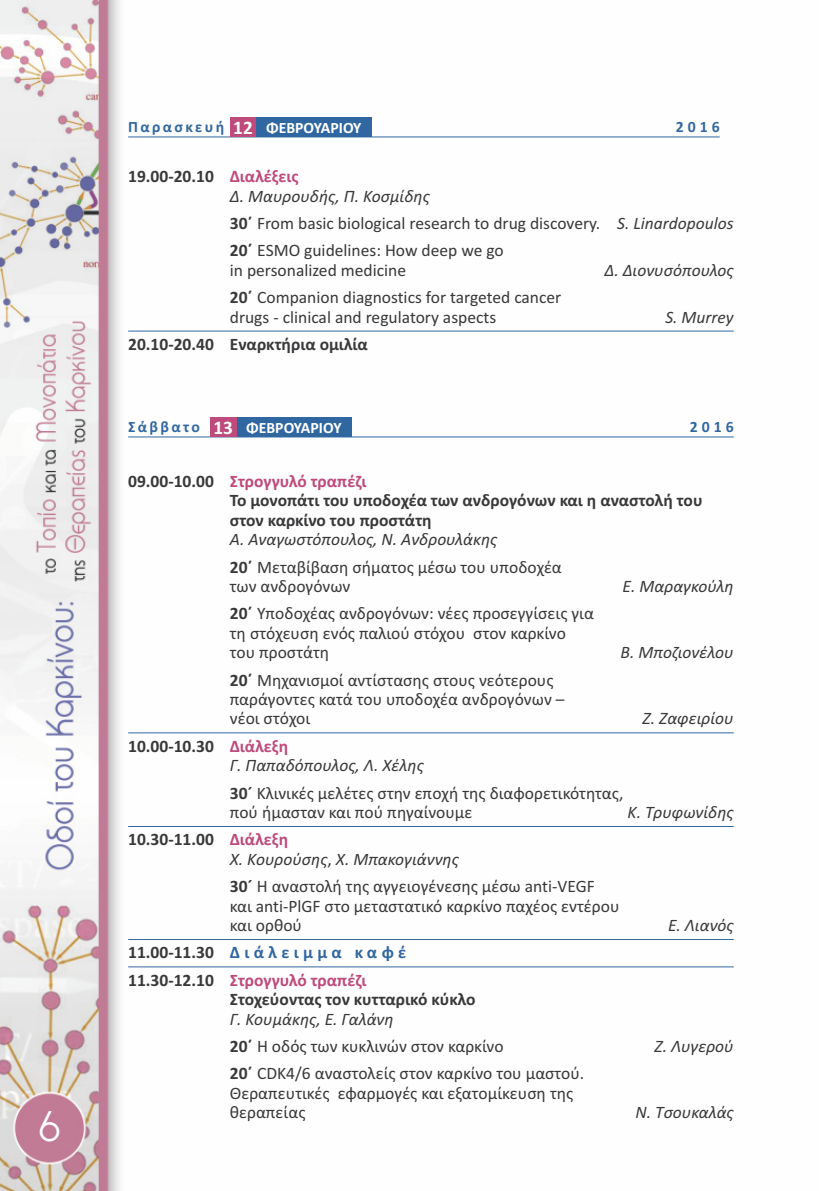
<style>
.page{position:relative;width:819px;height:1191px;background:#fff}
.page>*{position:absolute;margin:0;border:0;box-sizing:border-box;transform-origin:0 0}
.t1{font:42px "PF Universal";color:#fff}
.t2{font:17.5px/19.4px "Calibri";color:#39383a}
.t3{font:italic 17.5px/19.4px "Calibri";color:#39383a}
.t4{font:700 17.5px/19.4px "Calibri";color:#39383a}
.t5{font:700 15.75px "Calibri";color:#fff}
.t6{font:700 15.75px "Calibri";letter-spacing:.2em;color:#3167a0}
.t7{font:700 15.75px "Calibri";letter-spacing:.15em;color:#3167a0}
.s1{color:#3167a0}
.s2{font-size:19.25px}
.s3{font-weight:700;font-style:normal}
.s4{font-weight:700;font-style:normal;color:#be4b7b}
.s5{font-weight:700}
.s6{font-style:italic}
.s7{color:#be4b7b}
.s8{font-style:normal}
</style>
<div class="page">
<img style="left:0;top:0;width:734px;height:1191px">
<hr style="left:128px;top:331px;width:605px;height:1px;background:#3167a0">
<hr style="left:128px;top:436px;width:605px;height:1px;background:#3167a0">
<hr style="left:128px;top:732px;width:605px;height:1px;background:#3167a0">
<hr style="left:128px;top:826px;width:605px;height:1px;background:#3167a0">
<hr style="left:128px;top:939px;width:605px;height:1px;background:#3167a0">
<hr style="left:128px;top:966px;width:605px;height:1px;background:#3167a0">
<div style="left:236px;top:417px;width:115px;height:20px;background:#3167a0"></div>
<div style="left:210px;top:417px;width:26px;height:20px;background:#be4b7b"></div>
<hr style="left:128px;top:136px;width:591px;height:1px;background:#3167a0">
<div style="left:230px;top:117px;width:26px;height:20px;background:#be4b7b"></div>
<div style="left:256px;top:117px;width:115px;height:20px;background:#3167a0"></div>
<h1 class="t1" style="left:39px;top:1101px;width:24px">6</h1>
<p class="t5" style="left:128px;top:118px;width:235px"><span class="s1">Παρασκευή</span> <span class="s2">12</span> ΦΕΒΡΟΥΑΡΙΟΥ</p>
<p class="t6" style="left:676px;top:117px;width:45px">2016</p>
<p class="t3" style="left:230px;top:166px;width:201px;text-indent:-102px"><span class="s3">19.00-20.10</span> <span class="s4">Διαλέξεις<br></span>Δ. Μαυρουδής, Π. Κοσμίδης</p>
<p class="t2" style="left:230px;top:211px;width:505px;line-height:27.3px"><span class="s5">30΄</span> From basic biological research to drug discovery. <span class="s6">S. Linardopoulos<br></span><span class="s5">20΄</span> ΕSMO guidelines: How deep we go</p>
<p class="t2" style="left:230px;top:262px;width:178px">in personalized medicine</p>
<p class="t3" style="left:604px;top:260px;width:131px">Δ. Διονυσόπουλος</p>
<p class="t2" style="left:230px;top:289px;width:333px"><span class="s5">20΄</span> Companion diagnostics for targeted cancer drugs - clinical and regulatory aspects</p>
<p class="t3" style="left:665px;top:307px;width:70px">S. Μurrey</p>
<p class="t4" style="left:128px;top:334px;width:241px">20.10-20.40 Εναρκτήρια ομιλία</p>
<p class="t7" style="left:128px;top:417px;width:73px">Σάββατο</p>
<p class="t6" style="left:690px;top:417px;width:45px">2016</p>
<p class="t4" style="left:230px;top:471px;width:474px;text-indent:-101px">09.00-10.00 <span class="s7">Στρογγυλό τραπέζι<br></span>Το μονοπάτι του υποδοχέα των ανδρογόνων και η αναστολή του στον καρκίνο του προστάτη</p>
<p class="t2" style="left:230px;top:527px;width:333px;line-height:27.3px"><span class="s6">A. Αναγωστόπουλος, Ν. Ανδρουλάκης<br></span><span class="s5">20΄</span> Μεταβίβαση σήματος μέσω του υποδοχέα</p>
<p class="t2" style="left:230px;top:578px;width:122px">των ανδρογόνων</p>
<p class="t3" style="left:622px;top:576px;width:113px">E. Μαραγκούλη</p>
<p class="t2" style="left:230px;top:605px;width:365px"><span class="s5">20΄</span> Υποδοχέας ανδρογόνων: νέες προσεγγίσεις για τη στόχευση ενός παλιού στόχου στον καρκίνο του προστάτη</p>
<p class="t5" style="left:213px;top:418px;width:130px"><span class="s2">13</span> ΦΕΒΡΟΥΑΡΙΟΥ</p>
<p class="t3" style="left:620px;top:642px;width:115px">Β. Μποζιονέλου</p>
<p class="t2" style="left:230px;top:671px;width:336px"><span class="s5">20΄</span> Μηχανισμοί αντίστασης στους νεότερους παράγοντες κατά του υποδοχέα ανδρογόνων – νέοι στόχοι</p>
<p class="t3" style="left:642px;top:708px;width:93px">Ζ. Ζαφειρίου</p>
<p class="t3" style="left:230px;top:736px;width:195px;text-indent:-102px"><span class="s3">10.00-10.30</span> <span class="s4">Διάλεξη<br></span>Γ. Παπαδόπουλος, Λ. Χέλης</p>
<p class="t2" style="left:230px;top:784px;width:395px"><span class="s5">30´</span> Κλινικές μελέτες στην εποχή της διαφορετικότητας, πού ήμασταν και πού πηγαίνουμε</p>
<p class="t3" style="left:627px;top:802px;width:108px">Κ. Τρυφωνίδης</p>
<p class="t3" style="left:230px;top:829px;width:230px;text-indent:-102px"><span class="s3">10.30-11.00</span> <span class="s4">Διάλεξη<br></span>Χ. Κουρούσης<span class="s8">,</span> Χ. Μπακογιάννης</p>
<p class="t2" style="left:230px;top:878px;width:391px"><span class="s5">30´</span> Η αναστολή της αγγειογένεσης μέσω anti-VEGF και anti-PlGF στο μεταστατικό καρκίνο παχέος εντέρου και ορθού</p>
<p class="t4" style="left:128px;top:938px;width:279px;line-height:27.3px">11.00-11.30 <span class="s1">Διάλειμμα καφέ<br></span>11.30-12.10 <span class="s7">Στρογγυλό τραπέζι</span></p>
<p class="t4" style="left:230px;top:989px;width:247px">Στοχεύοντας τον κυτταρικό κύκλο</p>
<p class="t2" style="left:230px;top:1006px;width:275px;line-height:27.3px"><span class="s6">Γ. Κουμάκης, Ε. Γαλάνη<br></span><span class="s5">20΄</span> Η οδός των κυκλινών στον καρκίνο</p>
<p class="t2" style="left:230px;top:1065px;width:356px"><span class="s5">20΄</span> CDK4/6 αναστολείς στον καρκίνο του μαστού.<br>Θεραπευτικές εφαρμογές και εξατομίκευση της θεραπείας</p>
<p class="t3" style="left:668px;top:915px;width:67px">Ε. Λιανός</p>
<p class="t3" style="left:654px;top:1036px;width:81px">Ζ. Λυγερού</p>
<p class="t3" style="left:635px;top:1102px;width:100px">Ν. Τσουκαλάς</p>
</div>
